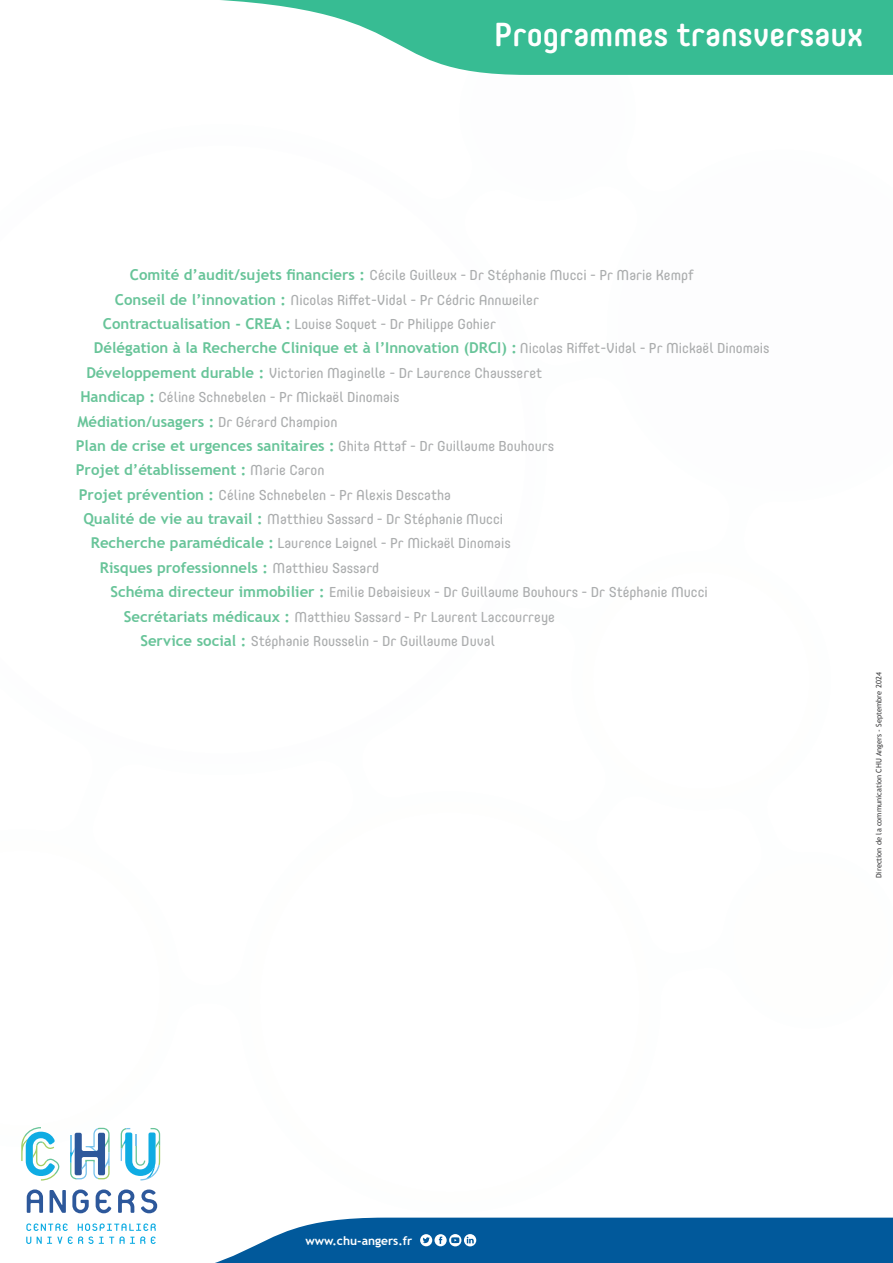
<style>
.page{position:relative;width:893px;height:1263px;background:#fff}
.page>*{position:absolute;margin:0;border:0;box-sizing:border-box;transform-origin:0 0}
.t1{font:500 33px "Core Mellow 55";color:#fff}
.t2{font:700 15px/24.5px "Trebuchet MS";color:#68c499}
.t3{font:14.25px/24.5px "Core Mellow 45";color:#abadae}
.t4{font:700 12px "Trebuchet MS";color:#fff}
.t5{font:7.5px "Trebuchet MS";color:#3e3e3f}
.s1{font-family:"Trebuchet MS";font-weight:700;font-size:15px;color:#68c499}
.s2{font-family:"Core Mellow 45";font-weight:400;font-size:14.25px;color:#abadae}
</style>
<div class="page">
<svg style="left:21px;top:1127px;width:140px;height:53px"></svg>
<svg style="left:221px;top:0;width:672px;height:75px;fill:#37bc93"></svg>
<svg style="left:26px;top:1189px;width:867px;height:74px"></svg>
<h1 class="t1" style="left:494px;top:9px;width:370px">Programmes transversaux</h1>
<p class="t3" style="left:130px;top:262px;width:565px"><span class="s1">Comité d’audit/sujets financiers :</span> Cécile Guilleux - Dr Stéphanie Mucci - Pr Marie Kempf</p>
<p class="t3" style="left:115px;top:287px;width:426px"><span class="s1">Conseil de l’innovation :</span> Nicolas Riffet-Vidal - Pr Cédric Annweiler</p>
<p class="t3" style="left:103px;top:311px;width:395px"><span class="s1">Contractualisation - CREA :</span> Louise Soquet - Dr Philippe Gohier</p>
<p class="t2" style="left:94px;top:336px;width:677px">Délégation à la Recherche Clinique et à l’Innovation (DRCI) : <span class="s2">Nicolas Riffet-Vidal - Pr Mickaël Dinomais</span></p>
<p class="t3" style="left:80px;top:360px;width:463px;text-indent:6px"><span class="s1">Développement durable :</span> Victorien Maginelle - Dr Laurence Chausseret<br><span class="s1">Handicap :</span> Céline Schnebelen - Pr Mickaël Dinomais</p>
<p class="t2" style="left:76px;top:409px;width:480px">Médiation/usagers : <span class="s2">Dr Gérard Champion<br></span>Plan de crise et urgences sanitaires : <span class="s2">Ghita Attaf - Dr Guillaume Bouhours<br></span>Projet d’établissement : <span class="s2">Marie Caron</span></p>
<p class="t3" style="left:79px;top:482px;width:374px"><span class="s1">Projet prévention :</span> Céline Schnebelen - Pr Alexis Descatha</p>
<p class="t3" style="left:83px;top:506px;width:421px"><span class="s1">Qualité de vie au travail :</span> Matthieu Sassard - Dr Stéphanie Mucci</p>
<p class="t3" style="left:91px;top:531px;width:421px"><span class="s1">Recherche paramédicale :</span> Laurence Laignel - Pr Mickaël Dinomais</p>
<p class="t2" style="left:100px;top:555px;width:281px">Risques professionnels : <span class="s2">Matthieu Sassard</span></p>
<p class="t3" style="left:110px;top:579px;width:599px"><span class="s1">Schéma directeur immobilier :</span> Emilie Debaisieux - Dr Guillaume Bouhours - Dr Stéphanie Mucci</p>
<p class="t3" style="left:124px;top:604px;width:433px"><span class="s1">Secrétariats médicaux :</span> Matthieu Sassard - Pr Laurent Laccourreye</p>
<p class="t3" style="left:140px;top:628px;width:356px"><span class="s1">Service social :</span> Stéphanie Rousselin - Dr Guillaume Duval</p>
<p class="t5" style="left:874px;top:878px;width:207px;rotate:-90deg">Direction de la communication CHU Angers - Septembre 2024</p>
<p class="t4" style="left:305px;top:1233px;width:108px">www.chu-angers.fr</p>
</div>
